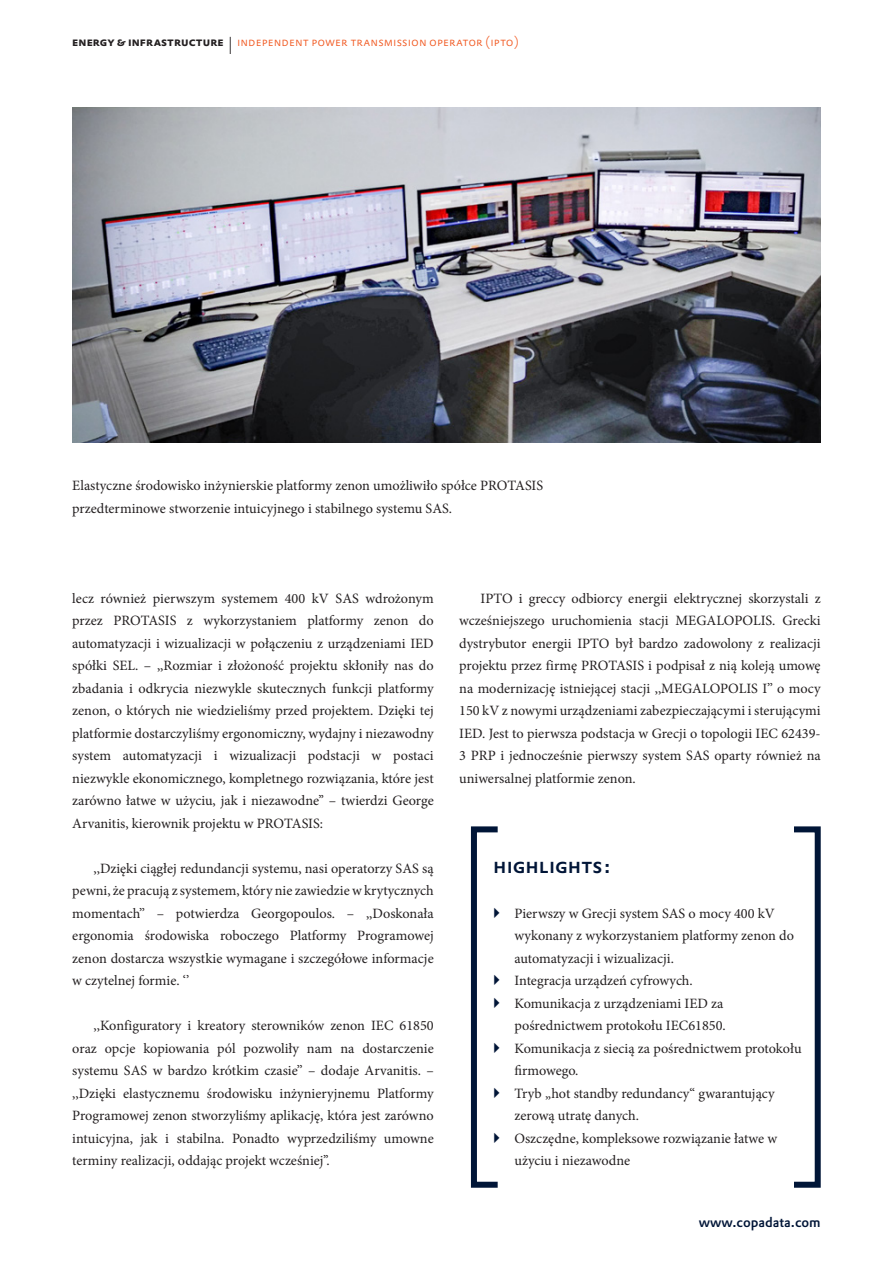
<style>
.page{position:relative;width:893px;height:1263px;background:#fff}
.page>*{position:absolute;margin:0;border:0;box-sizing:border-box;transform-origin:0 0}
.headline_in_factbox{font:500 21px "DTL Prokyon ETOT Caps";color:#001537}
.copy_indent_POLNISH{font:14.25px/22.5px "Minion Pro";color:#231f20}
.Caption_left{font:14.25px/22.5px "Minion Pro";color:#231f20}
.t1{font:500 13.5px "DTL Prokyon TOT";color:#001537}
.t2{font:300 12px "DTL Prokyon TOT Caps";letter-spacing:.005em;color:#f15921}
.s1{font-weight:700;color:#231f20}
.s2{font-size:24px;color:#231f20}
</style>
<div class="page">
<div style="left:791px;top:826px;width:30px;height:362px;border:6px solid #001537"></div>
<div style="left:471px;top:826px;width:30px;height:362px;border:6px solid #001537"></div>
<img style="left:72px;top:108px;width:749px;height:334px">
<svg style="left:494px;top:907px;width:6px;height:11px"></svg>
<svg style="left:494px;top:975px;width:6px;height:10px"></svg>
<svg style="left:494px;top:997px;width:6px;height:11px"></svg>
<svg style="left:494px;top:1042px;width:6px;height:11px"></svg>
<svg style="left:494px;top:1087px;width:6px;height:11px"></svg>
<svg style="left:494px;top:1132px;width:6px;height:11px"></svg>
<p class="t2" style="left:72px;top:34px;width:448px"><span class="s1">energy &amp; infrastructure</span> <span class="s2">I</span> independent power transmission operator (ipto)</p>
<p class="Caption_left" style="left:72px;top:474px;width:472px">Elastyczne środowisko inżynierskie platformy zenon umożliwiło spółce PROTASIS przedterminowe stworzenie intuicyjnego i stabilnego systemu SAS.</p>
<p class="copy_indent_POLNISH" style="left:72px;top:587px;width:363px;text-align:justify">lecz również pierwszym systemem 400 kV SAS wdrożonym przez PROTASIS z wykorzystaniem platformy zenon do automatyzacji i wizualizacji w połączeniu z urządzeniami IED spółki SEL. – ,,Rozmiar i złożoność projektu skłoniły nas do zbadania i odkrycia niezwykle skutecznych funkcji platformy zenon, o których nie wiedzieliśmy przed projektem. Dzięki tej platformie dostarczyliśmy ergonomiczny, wydajny i niezawodny system automatyzacji i wizualizacji podstacji w postaci niezwykle ekonomicznego, kompletnego rozwiązania, które jest zarówno łatwe w użyciu, jak i niezawodne’’ – twierdzi George Arvanitis, kierownik projektu w PROTASIS:</p>
<p class="copy_indent_POLNISH" style="left:72px;top:857px;width:363px;text-align:justify;text-indent:21px">,,Dzięki ciągłej redundancji systemu, nasi operatorzy SAS są pewni, że pracują z systemem, który nie zawiedzie w krytycznych momentach’’ – potwierdza Georgopoulos. – ,,Doskonała ergonomia środowiska roboczego Platformy Programowej zenon dostarcza wszystkie wymagane i szczegółowe informacje w czytelnej formie. ‘’</p>
<p class="copy_indent_POLNISH" style="left:72px;top:1014px;width:363px;text-align:justify;text-indent:21px">,,Konfiguratory i kreatory sterowników zenon IEC 61850 oraz opcje kopiowania pól pozwoliły nam na dostarczenie systemu SAS w bardzo krótkim czasie’’ – dodaje Arvanitis. – ,,Dzięki elastycznemu środowisku inżynieryjnemu Platformy Programowej zenon stworzyliśmy aplikację, która jest zarówno intuicyjna, jak i stabilna. Ponadto wyprzedziliśmy umowne terminy realizacji, oddając projekt wcześniej’’.</p>
<p class="copy_indent_POLNISH" style="left:459px;top:587px;width:363px;text-align:justify;text-indent:21px">IPTO i greccy odbiorcy energii elektrycznej skorzystali z wcześniejszego uruchomienia stacji MEGALOPOLIS. Grecki dystrybutor energii IPTO był bardzo zadowolony z realizacji projektu przez firmę PROTASIS i podpisał z nią koleją umowę na modernizację istniejącej stacji ,,MEGALOPOLIS I’’ o mocy 150 kV z nowymi urządzeniami zabezpieczającymi i sterującymi IED. Jest to pierwsza podstacja w Grecji o topologii IEC 62439- 3 PRP i jednocześnie pierwszy system SAS oparty również na uniwersalnej platformie zenon.</p>
<p class="headline_in_factbox" style="left:493px;top:852px;width:119px">highlights:</p>
<p class="copy_indent_POLNISH" style="left:514px;top:902px;width:281px">Pierwszy w Grecji system SAS o mocy 400 kV wykonany z wykorzystaniem platformy zenon do automatyzacji i wizualizacji.</p>
<p class="copy_indent_POLNISH" style="left:514px;top:969px;width:180px">Integracja urządzeń cyfrowych.</p>
<p class="copy_indent_POLNISH" style="left:514px;top:992px;width:213px">Komunikacja z urządzeniami IED za pośrednictwem protokołu IEC61850.</p>
<p class="copy_indent_POLNISH" style="left:514px;top:1037px;width:289px">Komunikacja z siecią za pośrednictwem protokołu firmowego.</p>
<p class="copy_indent_POLNISH" style="left:514px;top:1082px;width:262px">Tryb „hot standby redundancy“ gwarantujący zerową utratę danych.</p>
<p class="copy_indent_POLNISH" style="left:514px;top:1127px;width:264px">Oszczędne, kompleksowe rozwiązanie łatwe w użyciu i niezawodne</p>
<p class="t1" style="left:699px;top:1213px;width:124px">www.copadata.com</p>
</div>
